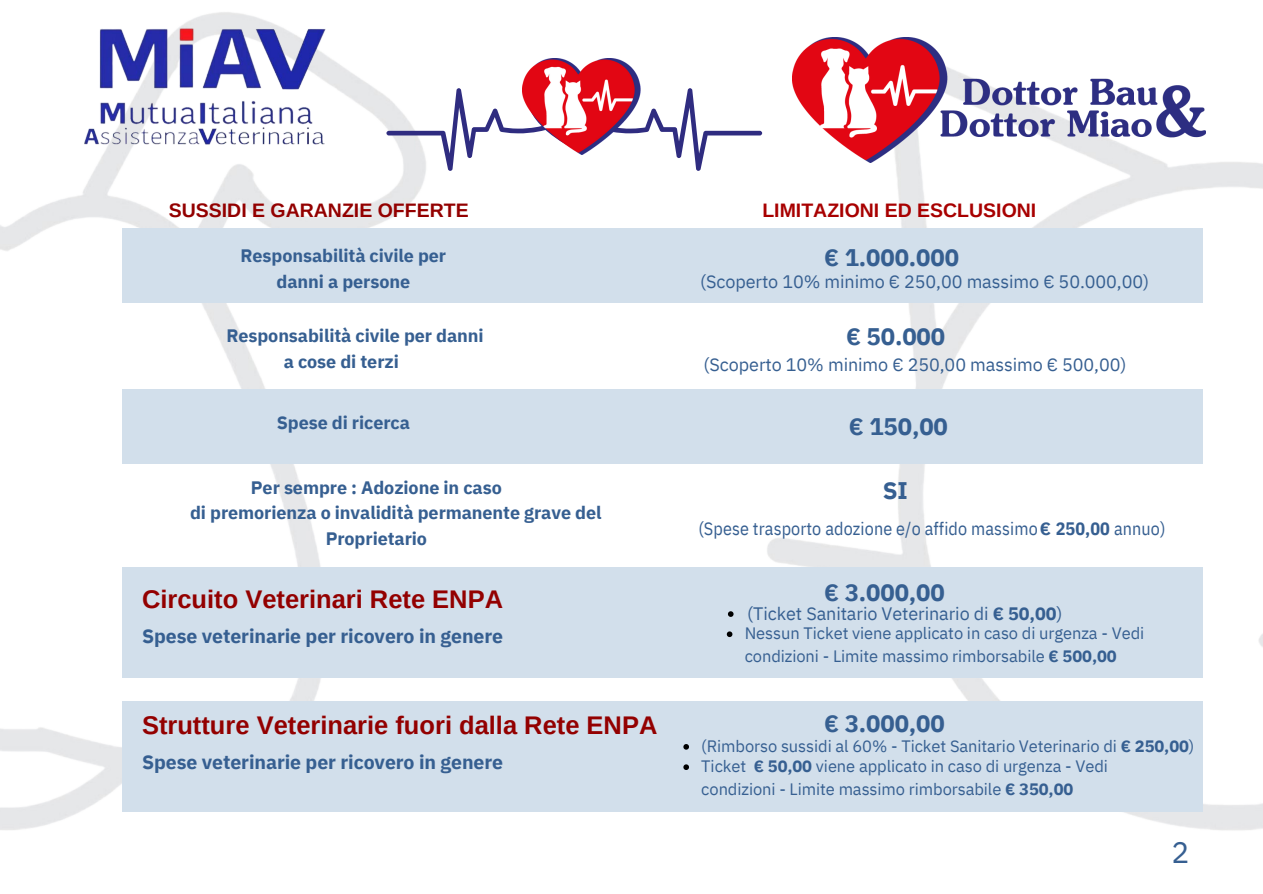
<style>
.page{position:relative;width:1263px;height:894px;background:#fff}
.page>*{position:absolute;margin:0;border:0;box-sizing:border-box;transform-origin:0 0}
.t1{font:29.85px "IBM Plex Sans";color:#365f91}
.t2{font:700 25.5px "Arimo";color:#930000}
.t3{font:700 24px "IBM Plex Sans";letter-spacing:-.005em;color:#365f91}
.t4{font:700 19.5px "IBM Plex Sans";letter-spacing:-.005em;color:#365f91}
.t5{font:700 19.5px "Arimo";color:#930000}
.t6{font:700 19.5px "Arimo";color:#a80000}
.t7{font:700 18px/25.8px "IBM Plex Sans";letter-spacing:-.005em;color:#365f91}
.t8{font:18px "IBM Plex Sans";letter-spacing:-.005em;color:#365f91}
.t9{font:18px "IBM Plex Sans Cond";letter-spacing:.005em;color:#365f91}
.t10{font:16.5px/22.5px "IBM Plex Sans";letter-spacing:-.005em;color:#365f91}
.s1{font-family:"IBM Plex Sans";font-weight:700}
.s2{font-weight:700}
</style>
<div class="page">
<img style="left:0;top:12px;width:1262px;height:818px">
<div style="left:122px;top:389px;width:1081px;height:74px;background:#d2dfeb"></div>
<div style="left:122px;top:228px;width:1081px;height:75px;background:#d2dfeb"></div>
<div style="left:122px;top:567px;width:1081px;height:110px;background:#d2dfeb"></div>
<img style="left:57px;top:19px;width:286px;height:135px">
<div style="left:122px;top:701px;width:1081px;height:110px;background:#d2dfeb"></div>
<svg style="left:386px;top:72px;width:376px;height:98px"></svg>
<svg style="left:728px;top:611px;width:5px;height:5px"></svg>
<svg style="left:727px;top:631px;width:5px;height:6px"></svg>
<svg style="left:683px;top:744px;width:6px;height:5px"></svg>
<svg style="left:683px;top:764px;width:6px;height:5px"></svg>
<img style="left:792px;top:38px;width:413px;height:124px">
<img style="left:522px;top:59px;width:141px;height:95px">
<p class="t5" style="left:169px;top:200px;width:301px">SUSSIDI E GARANZIE OFFERTE</p>
<p class="t6" style="left:762px;top:200px;width:275px">LIMITAZIONI ED ESCLUSIONI</p>
<p class="t7" style="left:241px;top:242px;width:207px;text-align:center">Responsabilità civile per danni a persone</p>
<p class="t7" style="left:284px;top:322px;width:201px;text-indent:-57px">Responsabilità civile per danni a cose di terzi</p>
<p class="t7" style="left:277px;top:409px;width:135px">Spese di ricerca</p>
<p class="t7" style="left:251px;top:474px;width:252px">Per sempre : Adozione in caso</p>
<p class="t7" style="left:190px;top:499px;width:413px">di premorienza o invalidità permanente grave del</p>
<p class="t7" style="left:326px;top:524px;width:103px">Proprietario</p>
<p class="t2" style="left:142px;top:585px;width:363px">Circuito Veterinari Rete ENPA</p>
<p class="t4" style="left:142px;top:623px;width:363px">Spese veterinarie per ricovero in genere</p>
<p class="t2" style="left:142px;top:710px;width:517px">Strutture Veterinarie fuori dalla Rete ENPA</p>
<p class="t4" style="left:142px;top:748px;width:363px">Spese veterinarie per ricovero in genere</p>
<p class="t3" style="left:824px;top:241px;width:136px">€ 1.000.000</p>
<p class="t8" style="left:700px;top:270px;width:451px">(Scoperto 10% minimo € 250,00 massimo € 50.000,00)</p>
<p class="t3" style="left:846px;top:320px;width:100px">€ 50.000</p>
<p class="t8" style="left:704px;top:352px;width:424px">(Scoperto 10% minimo € 250,00 massimo € 500,00)</p>
<p class="t3" style="left:849px;top:410px;width:100px">€ 150,00</p>
<p class="t3" style="left:883px;top:474px;width:27px">SI</p>
<p class="t9" style="left:698px;top:516px;width:469px">(Spese trasporto adozione e/o affido massimo<span class="s1">€</span> <span class="s2">250,00</span> annuo)</p>
<p class="t3" style="left:824px;top:575px;width:122px">€ 3.000,00</p>
<p class="t8" style="left:747px;top:601px;width:317px">(Ticket Sanitario Veterinario di <span class="s2">€ 50,00</span>)</p>
<p class="t10" style="left:745px;top:621px;width:401px">Nessun Ticket viene applicato in caso di urgenza - Vedi condizioni - Limite massimo rimborsabile <span class="s2">€ 500,00</span></p>
<p class="t3" style="left:824px;top:707px;width:122px">€ 3.000,00</p>
<p class="t10" style="left:701px;top:734px;width:495px">(Rimborso sussidi al 60% - Ticket Sanitario Veterinario di <span class="s2">€ 250,00</span>)</p>
<p class="t10" style="left:701px;top:754px;width:408px">Ticket <span class="s2">€ 50,00</span> viene applicato in caso di urgenza - Vedi condizioni - Limite massimo rimborsabile <span class="s2">€ 350,00</span></p>
<p class="t1" style="left:1171px;top:831px;width:19px">2</p>
</div>
